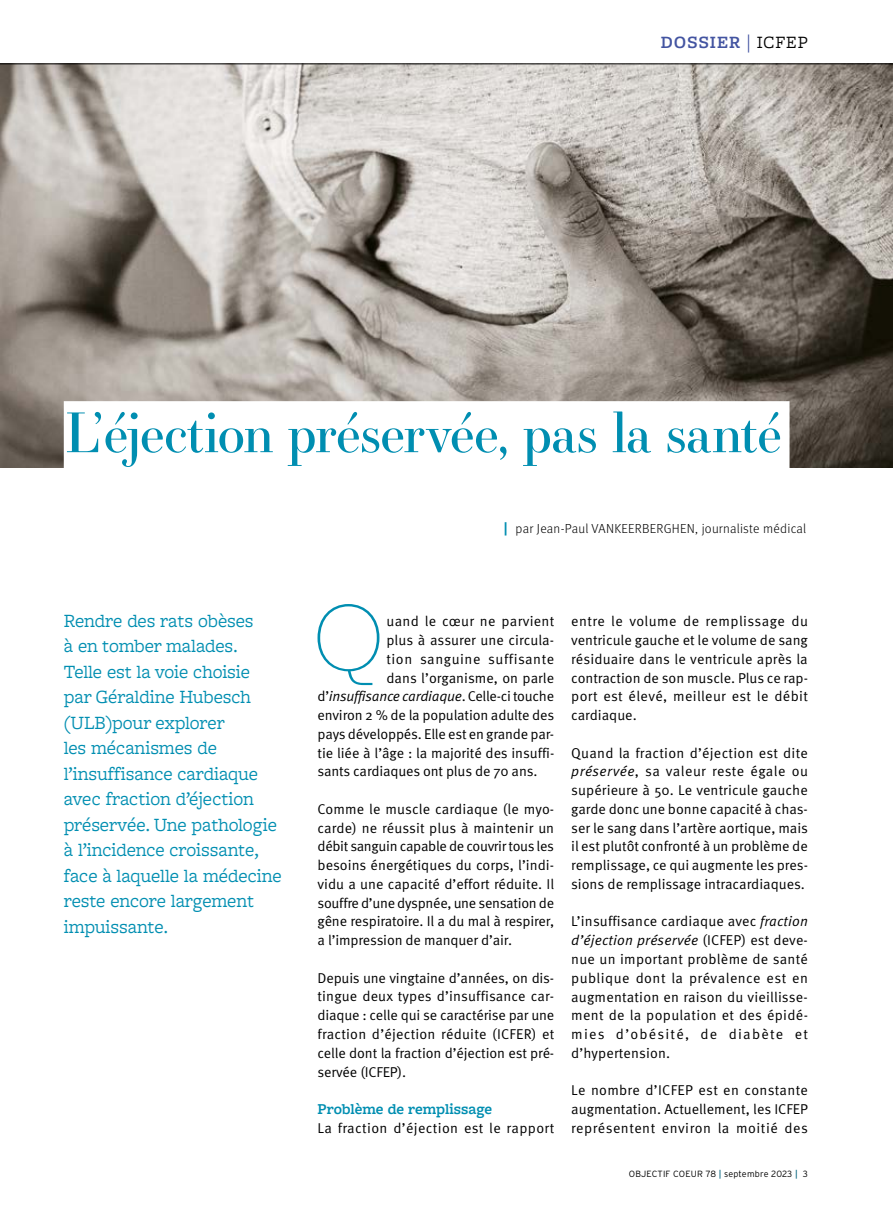
<style>
.page{position:relative;width:893px;height:1212px;background:#fff}
.page>*{position:absolute;margin:0;border:0;box-sizing:border-box;transform-origin:0 0}
.t1{font:100 99px "Jubilat";color:#008eb1}
.t2{font:54px "Essonnes Display";letter-spacing:-.02em;color:#008eb1}
.t3{font:19.5px/25.5px "Freight Macro Pro";letter-spacing:-.01em;color:#008eb1}
.t4{font:600 18px "Freight Macro Pro";letter-spacing:.065em;color:#4354a1}
.t5{font:600 15.75px "Freight Macro Pro";letter-spacing:-.01em;color:#008eb1}
.t6{font:14.25px/18.8px "Meta Pro Norm";color:#000;text-align:justify}
.t7{font:14.25px "Meta Pro Norm Ita";letter-spacing:-.02em;color:#000}
.t8{font:14.25px "Meta Pro Norm Ita";letter-spacing:.01em;color:#000}
.t9{font:14.25px "Meta Pro Norm";letter-spacing:.025em;color:#000}
.t10{font:300 13.2px "Meta Pro";letter-spacing:.02em;color:#000}
.t11{font:300 9px "Interstate";letter-spacing:.02em;color:#000}
.s1{font-family:"Source Serif 4 Display";font-weight:700}
.s2{font-weight:400;color:#000}
.s3{font-family:"Interstate";font-weight:700;font-size:13.5px;color:#008eb1}
.s4{font-family:"Meta Pro Norm"}
.s5{font-family:"Meta Pro Norm Ita"}
.s6{font-weight:400;color:#00627d}
</style>
<div class="page">
<img style="left:0;top:65px;width:893px;height:403px">
<hr style="left:0;top:64px;width:893px;height:1px;background:#000">
<div style="left:64px;top:401px;width:725px;height:72px;background:#fff"></div>
<p class="t4" style="left:661px;top:30px;width:149px">DOSSIER <span class="s1">|</span> <span class="s2">ICFEP</span></p>
<h2 class="t2" style="left:66px;top:395px;width:718px">L’éjection préservée, pas la santé</h2>
<p class="t10" style="left:504px;top:519px;width:304px"><span class="s3">|</span> par Jean-Paul VANKEERBERGHEN, journaliste médical</p>
<p class="t3" style="left:64px;top:607px;width:219px">Rendre des rats obèses<br>à en tomber malades.<br>Telle est la voie choisie par Géraldine Hubesch (ULB)pour explorer<br>les mécanismes de l’insuffisance cardiaque avec fraction d’éjection préservée. Une pathologie à l’incidence croissante, face à laquelle la médecine reste encore largement impuissante.</p>
<h1 class="t1" style="left:314px;top:576px;width:70px">Q</h1>
<p class="t6" style="left:386px;top:611px;width:169px">uand le cœur ne parvient plus à assurer une circula&shy;tion sanguine suffisante dans l’organisme, on parle</p>
<p class="t7" style="left:317px;top:686px;width:238px"><span class="s4">d’</span>insuffisance cardiaque<span class="s4">. Celle-ci touche</span></p>
<p class="t6" style="left:317px;top:705px;width:238px">environ 2 % de la population adulte des pays développés. Elle est en grande par&shy;tie liée à l’âge : la majorité des insuffi&shy;sants cardiaques ont plus de 70 ans.</p>
<p class="t6" style="left:317px;top:799px;width:238px">Comme le muscle cardiaque (le myo&shy;carde) ne réussit plus à maintenir un débit sanguin capable de couvrir tous les besoins énergétiques du corps, l’indi&shy;vidu a une capacité d’effort réduite. Il souffre d’une dyspnée, une sensation de gêne respiratoire. Il a du mal à respirer, a l’impression de manquer d’air.</p>
<p class="t6" style="left:317px;top:967px;width:238px">Depuis une vingtaine d’années, on dis&shy;tingue deux types d’insuffisance car&shy;diaque : celle qui se caractérise par une fraction d’éjection réduite (ICFER) et celle dont la fraction d’éjection est pré&shy;servée (ICFEP).</p>
<p class="t5" style="left:317px;top:1098px;width:176px">Problème de remplissage</p>
<p class="t9" style="left:317px;top:1117px;width:238px">La fraction d’éjection est le rapport</p>
<p class="t6" style="left:571px;top:611px;width:238px">entre le volume de remplissage du ventricule gauche et le volume de sang résiduaire dans le ventricule après la contraction de son muscle. Plus ce rap&shy;port est élevé, meilleur est le débit cardiaque.</p>
<p class="t6" style="left:571px;top:742px;width:238px">Quand la fraction d’éjection est dite <span class="s5">préservée</span>, sa valeur reste égale ou supérieure à 50. Le ventricule gauche garde donc une bonne capacité à chas&shy;ser le sang dans l’artère aortique, mais il est plutôt confronté à un problème de remplissage, ce qui augmente les pres&shy;sions de remplissage intracardiaques.</p>
<p class="t6" style="left:571px;top:911px;width:238px">L’insuffisance cardiaque avec <span class="s5">fraction</span></p>
<p class="t8" style="left:571px;top:929px;width:238px">d’éjection préservée <span class="s4">(ICFEP) est deve-</span></p>
<p class="t6" style="left:571px;top:949px;width:238px">nue un important problème de santé publique dont la prévalence est en augmentation en raison du vieillisse&shy;ment de la population et des épidé&shy;mies d’obésité, de diabète et d’hypertension.</p>
<p class="t6" style="left:571px;top:1080px;width:238px">Le nombre d’ICFEP est en constante augmentation. Actuellement, les ICFEP représentent environ la moitié des</p>
<p class="t11" style="left:629px;top:1168px;width:181px">OBJECTIF COEUR 78 <span class="s6">|</span> septembre 2023 <span class="s6">|</span> 3</p>
</div>
